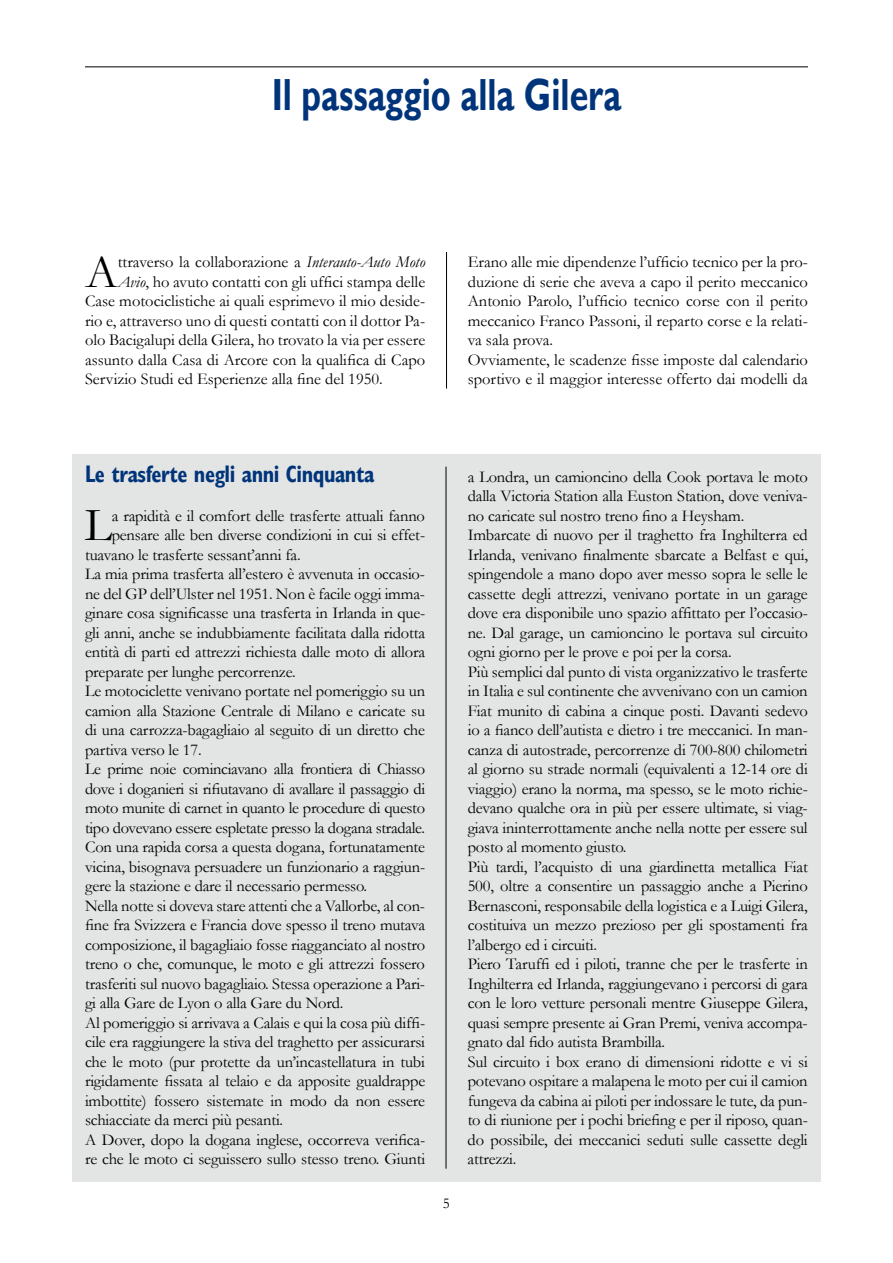
<style>
.page{position:relative;width:893px;height:1263px;background:#fff}
.page>*{position:absolute;margin:0;border:0;box-sizing:border-box;transform-origin:0 0}
.t1{font:47.7px "Garamond";color:#000}
.t2{font:700 45px "Gill Sans";color:#00347a;scale:.75 1}
.t3{font:700 condensed 24px "Gill Sans";letter-spacing:-.02em;color:#00347a;scale:.9 1}
.t4{font:16.5px/19.5px "Garamond";letter-spacing:-.01em;color:#000}
.t5{font:15px "Garamond";color:#000}
.s1{font-style:italic}
</style>
<div class="page">
<div style="left:72px;top:454px;width:749px;height:727px;background:#e3e4e4"></div>
<hr style="left:85px;top:66px;width:723px;height:1px;background:#000">
<hr style="left:446px;top:252px;width:1px;height:137px;background:#000">
<hr style="left:446px;top:467px;width:1px;height:702px;background:#000">
<h2 class="t2" style="left:272px;top:67px;width:468px">Il passaggio alla Gilera</h2>
<h1 class="t1" style="left:85px;top:240px;width:34px">A</h1>
<p class="t4" style="left:118px;top:252px;width:309px">ttraverso la collaborazione a <span class="s1">Interauto-Auto Moto</span></p>
<p class="t4" style="left:118px;top:271px;width:309px"><span class="s1">Avio</span>, ho avuto contatti con gli uffici stampa delle</p>
<p class="t4" style="left:85px;top:291px;width:342px">Case motociclistiche ai quali esprimevo il mio deside-</p>
<p class="t4" style="left:85px;top:310px;width:342px">rio e, attraverso uno di questi contatti con il dottor Pa-</p>
<p class="t4" style="left:85px;top:330px;width:342px">olo Bacigalupi della Gilera, ho trovato la via per essere</p>
<p class="t4" style="left:85px;top:349px;width:342px">assunto dalla Casa di Arcore con la qualifica di Capo</p>
<p class="t4" style="left:85px;top:369px;width:299px">Servizio Studi ed Esperienze alla fine del 1950.</p>
<p class="t4" style="left:468px;top:252px;width:342px">Erano alle mie dipendenze l’ufficio tecnico per la pro&shy;duzione di serie che aveva a capo il perito meccanico Antonio Parolo, l’ufficio tecnico corse con il perito meccanico Franco Passoni, il reparto corse e la relati&shy;va sala prova.<br>Ovviamente, le scadenze fisse imposte dal calendario sportivo e il maggior interesse offerto dai modelli da</p>
<h3 class="t3" style="left:85px;top:459px;width:323px">Le trasferte negli anni Cinquanta</h3>
<h1 class="t1" style="left:85px;top:493px;width:29px">L</h1>
<p class="t4" style="left:112px;top:505px;width:315px">a rapidità e il comfort delle trasferte attuali fanno</p>
<p class="t4" style="left:112px;top:525px;width:315px">pensare alle ben diverse condizioni in cui si effet-</p>
<p class="t4" style="left:85px;top:544px;width:217px">tuavano le trasferte sessant’anni fa.</p>
<p class="t4" style="left:85px;top:564px;width:341px">La mia prima trasferta all’estero è avvenuta in occasio-</p>
<p class="t4" style="left:85px;top:583px;width:342px">ne del GP dell’Ulster nel 1951. Non è facile oggi imma-</p>
<p class="t4" style="left:85px;top:603px;width:342px">ginare cosa significasse una trasferta in Irlanda in que-</p>
<p class="t4" style="left:85px;top:622px;width:341px">gli anni, anche se indubbiamente facilitata dalla ridotta</p>
<p class="t4" style="left:85px;top:642px;width:341px">entità di parti ed attrezzi richiesta dalle moto di allora</p>
<p class="t4" style="left:85px;top:661px;width:212px">preparate per lunghe percorrenze.</p>
<p class="t4" style="left:85px;top:681px;width:341px">Le motociclette venivano portate nel pomeriggio su un</p>
<p class="t4" style="left:85px;top:700px;width:341px">camion alla Stazione Centrale di Milano e caricate su</p>
<p class="t4" style="left:85px;top:720px;width:342px">di una carrozza-bagagliaio al seguito di un diretto che</p>
<p class="t4" style="left:85px;top:739px;width:118px">partiva verso le 17.</p>
<p class="t4" style="left:85px;top:759px;width:342px">Le prime noie cominciavano alla frontiera di Chiasso</p>
<p class="t4" style="left:85px;top:778px;width:342px">dove i doganieri si rifiutavano di avallare il passaggio di</p>
<p class="t4" style="left:85px;top:798px;width:342px">moto munite di carnet in quanto le procedure di questo</p>
<p class="t4" style="left:85px;top:817px;width:341px">tipo dovevano essere espletate presso la dogana stradale.</p>
<p class="t4" style="left:85px;top:837px;width:342px">Con una rapida corsa a questa dogana, fortunatamente</p>
<p class="t4" style="left:85px;top:856px;width:342px">vicina, bisognava persuadere un funzionario a raggiun-</p>
<p class="t4" style="left:85px;top:876px;width:284px">gere la stazione e dare il necessario permesso.</p>
<p class="t4" style="left:85px;top:895px;width:342px">Nella notte si doveva stare attenti che a Vallorbe, al con-</p>
<p class="t4" style="left:85px;top:915px;width:342px">fine fra Svizzera e Francia dove spesso il treno mutava</p>
<p class="t4" style="left:85px;top:934px;width:342px">composizione, il bagagliaio fosse riagganciato al nostro</p>
<p class="t4" style="left:85px;top:954px;width:341px">treno o che, comunque, le moto e gli attrezzi fossero</p>
<p class="t4" style="left:85px;top:973px;width:342px">trasferiti sul nuovo bagagliaio. Stessa operazione a Pari-</p>
<p class="t4" style="left:85px;top:993px;width:260px">gi alla Gare de Lyon o alla Gare du Nord.</p>
<p class="t4" style="left:85px;top:1012px;width:342px">Al pomeriggio si arrivava a Calais e qui la cosa più diffi-</p>
<p class="t4" style="left:85px;top:1032px;width:341px">cile era raggiungere la stiva del traghetto per assicurarsi</p>
<p class="t4" style="left:85px;top:1051px;width:341px">che le moto (pur protette da un’incastellatura in tubi</p>
<p class="t4" style="left:85px;top:1071px;width:342px">rigidamente fissata al telaio e da apposite gualdrappe</p>
<p class="t4" style="left:85px;top:1090px;width:342px">imbottite) fossero sistemate in modo da non essere</p>
<p class="t4" style="left:85px;top:1110px;width:200px">schiacciate da merci più pesanti.</p>
<p class="t4" style="left:85px;top:1129px;width:342px">A Dover, dopo la dogana inglese, occorreva verifica-</p>
<p class="t4" style="left:85px;top:1149px;width:342px">re che le moto ci seguissero sullo stesso treno. Giunti</p>
<p class="t5" style="left:443px;top:1193px;width:9px">5</p>
<p class="t4" style="left:468px;top:466px;width:342px">a Londra, un camioncino della Cook portava le moto dalla Victoria Station alla Euston Station, dove veniva&shy;no caricate sul nostro treno fino a Heysham.<br>Imbarcate di nuovo per il traghetto fra Inghilterra ed Irlanda, venivano finalmente sbarcate a Belfast e qui, spingendole a mano dopo aver messo sopra le selle le cassette degli attrezzi, venivano portate in un garage dove era disponibile uno spazio affittato per l’occasio&shy;ne. Dal garage, un camioncino le portava sul circuito ogni giorno per le prove e poi per la corsa.<br>Più semplici dal punto di vista organizzativo le trasferte in Italia e sul continente che avvenivano con un camion Fiat munito di cabina a cinque posti. Davanti sedevo io a fianco dell’autista e dietro i tre meccanici. In man&shy;canza di autostrade, percorrenze di 700-800 chilometri al giorno su strade normali (equivalenti a 12-14 ore di viaggio) erano la norma, ma spesso, se le moto richie&shy;devano qualche ora in più per essere ultimate, si viag&shy;giava ininterrottamente anche nella notte per essere sul posto al momento giusto.<br>Più tardi, l’acquisto di una giardinetta metallica Fiat 500, oltre a consentire un passaggio anche a Pierino Bernasconi, responsabile della logistica e a Luigi Gilera, costituiva un mezzo prezioso per gli spostamenti fra l’albergo ed i circuiti.<br>Piero Taruffi ed i piloti, tranne che per le trasferte in Inghilterra ed Irlanda, raggiungevano i percorsi di gara con le loro vetture personali mentre Giuseppe Gilera, quasi sempre presente ai Gran Premi, veniva accompa&shy;gnato dal fido autista Brambilla.<br>Sul circuito i box erano di dimensioni ridotte e vi si potevano ospitare a malapena le moto per cui il camion fungeva da cabina ai piloti per indossare le tute, da pun&shy;to di riunione per i pochi briefing e per il riposo, quan&shy;do possibile, dei meccanici seduti sulle cassette degli attrezzi.</p>
</div>
